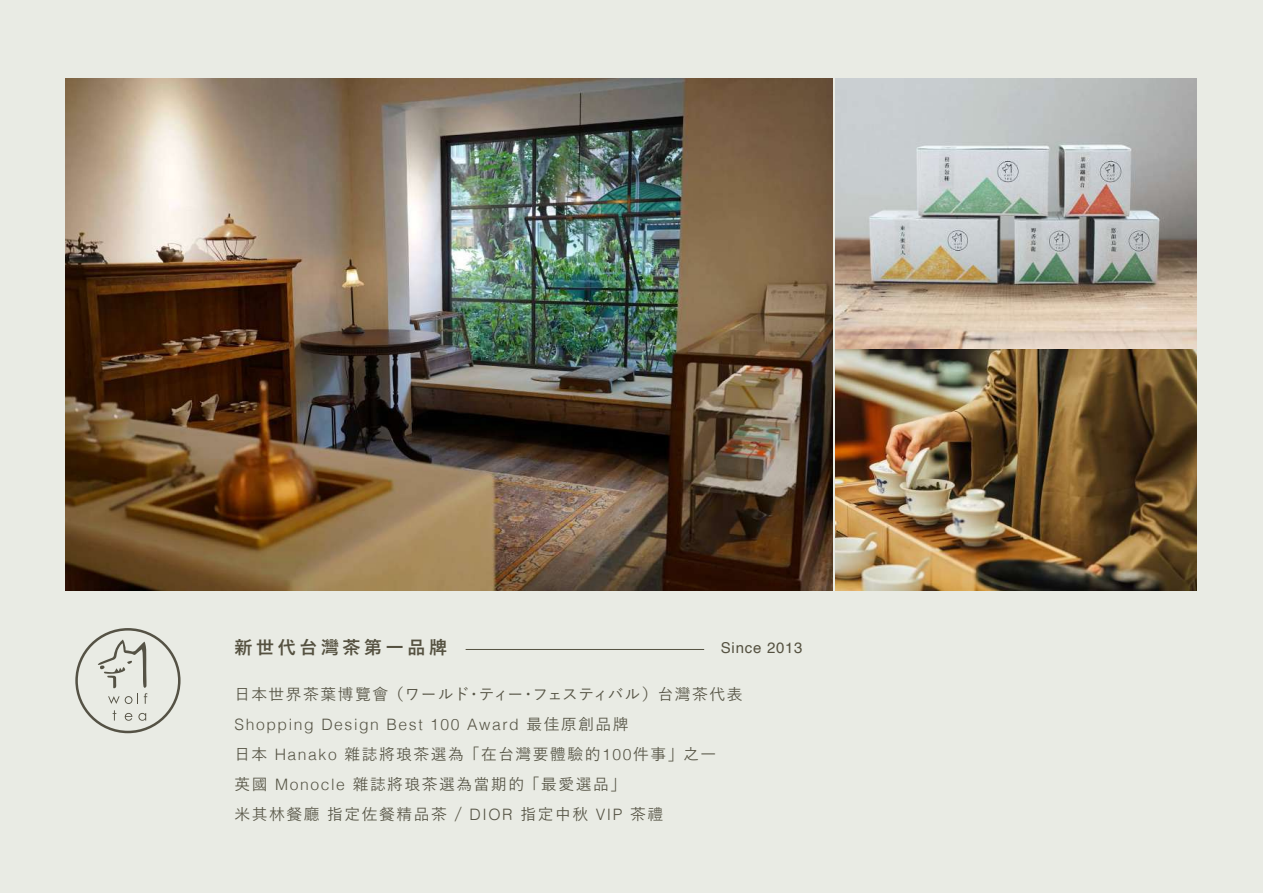
<style>
.page{position:relative;width:1263px;height:893px;background:#e9ebe4}
.page>*{position:absolute;margin:0;border:0;box-sizing:border-box;transform-origin:0 0}
.t1{font:700 18px "Yu Go";letter-spacing:.2em;color:#555140}
.t2{font:500 15.75px/30px "Yu Go";letter-spacing:.1em;color:#575546}
.t3{font:500 15.75px "Yu Go";letter-spacing:.08em;color:#575546}
.t4{font:300 15.75px "Helvetica";letter-spacing:.1em;color:#575546}
.t5{font:15px "Helvetica";letter-spacing:.05em;color:#555140}
.s1{font-family:"Yu Go";font-weight:500}
.s2{font-family:"Helvetica";font-weight:300}
</style>
<div class="page">
<svg style="left:75px;top:628px;width:106px;height:105px"></svg>
<hr style="left:466px;top:649px;width:238px;height:1px;background:#555141">
<img style="left:835px;top:79px;width:362px;height:269px">
<img style="left:835px;top:350px;width:362px;height:241px">
<img style="left:66px;top:79px;width:767px;height:512px">
<p class="t1" style="left:235px;top:638px;width:214px">新世代台灣茶第一品牌</p>
<p class="t3" style="left:234px;top:680px;width:510px">日本世界茶葉博覽會 （ワールド・ティー・フェスティバル）台灣茶代表</p>
<p class="t4" style="left:235px;top:711px;width:396px">Shopping Design Best 100 Award <span class="s1">最佳原創品牌</span></p>
<p class="t2" style="left:234px;top:737px;width:483px">日本 <span class="s2">Hanako</span> 雜誌將琅茶選為 「在台灣要體驗的<span class="s2">100</span>件事」之一英國 <span class="s2">Monocle</span> 雜誌將琅茶選為當期的 「最愛選品」<br>米其林餐廳 指定佐餐精品茶 / <span class="s2">DIOR</span> 指定中秋 <span class="s2">VIP</span> 茶禮</p>
<p class="t5" style="left:721px;top:636px;width:83px">Since 2013</p>
</div>
